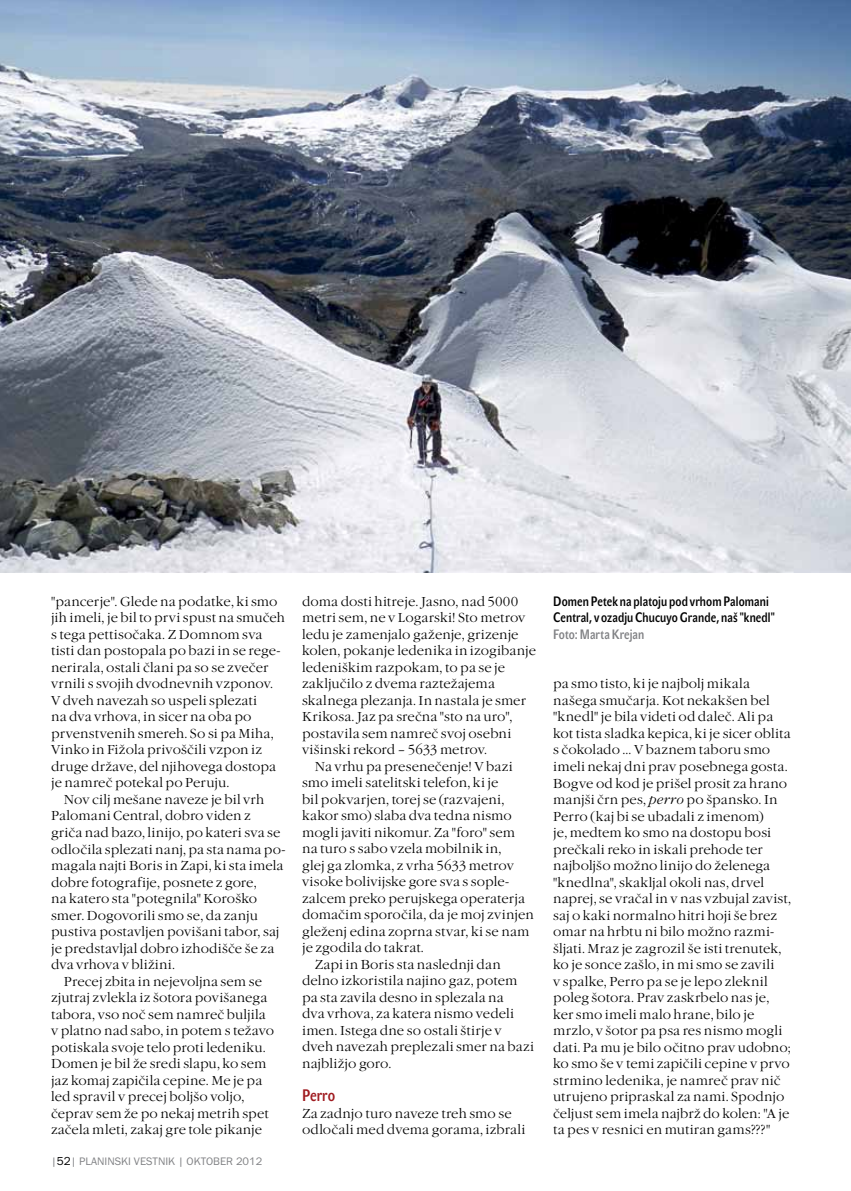
<style>
.page{position:relative;width:851px;height:1191px;background:#fff}
.page>*{position:absolute;margin:0;border:0;box-sizing:border-box;transform-origin:0 0}
.t1{font:16.5px "STF John Sans Cond Med CE";letter-spacing:.005em;color:#9f1a1f}
.t2{font:13.5px/16.5px "Garamond Itc TEE Ligh";letter-spacing:.005em;color:#000}
.t3{font:13.5px/16.5px "STF John Sans Cond Med CE";letter-spacing:.01em;color:#000}
.t4{font:13.5px "STF John Sans Cond Med CE";letter-spacing:.01em;color:#808184}
.t5{font:11.25px "Franklin Got Itc TEE";color:#808184}
.s1{font-size:12px;color:#000}
.s2{font-family:"Garamond Itc TEE Ligh Ital"}
</style>
<div class="page">
<img style="left:0;top:0;width:850px;height:573px">
<p class="t2" style="left:51px;top:593px;width:228px">"pancerje". Glede na podatke, ki smo</p>
<p class="t2" style="left:51px;top:610px;width:235px">jih imeli, je bil to prvi spust na smučeh</p>
<p class="t2" style="left:51px;top:626px;width:213px">s tega pettisočaka. Z Domnom sva</p>
<p class="t2" style="left:51px;top:643px;width:230px">tisti dan postopala po bazi in se rege-</p>
<p class="t2" style="left:51px;top:659px;width:219px">nerirala, ostali člani pa so se zvečer</p>
<p class="t2" style="left:51px;top:676px;width:223px">vrnili s svojih dvodnevnih vzponov.</p>
<p class="t2" style="left:51px;top:692px;width:207px">V dveh navezah so uspeli splezati</p>
<p class="t2" style="left:51px;top:709px;width:202px">na dva vrhova, in sicer na oba po</p>
<p class="t2" style="left:51px;top:725px;width:224px">prvenstvenih smereh. So si pa Miha,</p>
<p class="t2" style="left:51px;top:742px;width:212px">Vinko in Fižola privoščili vzpon iz</p>
<p class="t2" style="left:51px;top:758px;width:226px">druge države, del njihovega dostopa</p>
<p class="t2" style="left:51px;top:775px;width:180px">je namreč potekal po Peruju.</p>
<p class="t2" style="left:64px;top:791px;width:202px">Nov cilj mešane naveze je bil vrh</p>
<p class="t2" style="left:51px;top:808px;width:201px">Palomani Central, dobro viden z</p>
<p class="t2" style="left:51px;top:824px;width:231px">griča nad bazo, linijo, po kateri sva se</p>
<p class="t2" style="left:51px;top:841px;width:235px">odločila splezati nanj, pa sta nama po-</p>
<p class="t2" style="left:51px;top:857px;width:234px">magala najti Boris in Zapi, ki sta imela</p>
<p class="t2" style="left:51px;top:874px;width:207px">dobre fotografije, posnete z gore,</p>
<p class="t2" style="left:51px;top:890px;width:207px">na katero sta "potegnila" Koroško</p>
<p class="t2" style="left:51px;top:907px;width:208px">smer. Dogovorili smo se, da zanju</p>
<p class="t2" style="left:51px;top:923px;width:230px">pustiva postavljen povišani tabor, saj</p>
<p class="t2" style="left:51px;top:940px;width:225px">je predstavljal dobro izhodišče še za</p>
<p class="t2" style="left:51px;top:956px;width:125px">dva vrhova v bližini.</p>
<p class="t2" style="left:64px;top:973px;width:200px">Precej zbita in nejevoljna sem se</p>
<p class="t2" style="left:51px;top:989px;width:218px">zjutraj zvlekla iz šotora povišanega</p>
<p class="t2" style="left:51px;top:1006px;width:216px">tabora, vso noč sem namreč buljila</p>
<p class="t2" style="left:51px;top:1022px;width:224px">v platno nad sabo, in potem s težavo</p>
<p class="t2" style="left:51px;top:1039px;width:216px">potiskala svoje telo proti ledeniku.</p>
<p class="t2" style="left:51px;top:1055px;width:217px">Domen je bil že sredi slapu, ko sem</p>
<p class="t2" style="left:51px;top:1072px;width:213px">jaz komaj zapičila cepine. Me je pa</p>
<p class="t2" style="left:51px;top:1088px;width:195px">led spravil v precej boljšo voljo,</p>
<p class="t2" style="left:51px;top:1105px;width:219px">čeprav sem že po nekaj metrih spet</p>
<p class="t2" style="left:51px;top:1121px;width:212px">začela mleti, zakaj gre tole pikanje</p>
<p class="t5" style="left:51px;top:1154px;width:213px">|<span class="s1">52</span>| PLANINSKI VESTNIK | OKTOBER 2012</p>
<p class="t2" style="left:302px;top:593px;width:218px">doma dosti hitreje. Jasno, nad 5000</p>
<p class="t2" style="left:302px;top:610px;width:225px">metri sem, ne v Logarski! Sto metrov</p>
<p class="t2" style="left:302px;top:626px;width:218px">ledu je zamenjalo gaženje, grizenje</p>
<p class="t2" style="left:302px;top:643px;width:235px">kolen, pokanje ledenika in izogibanje</p>
<p class="t2" style="left:302px;top:659px;width:204px">ledeniškim razpokam, to pa se je</p>
<p class="t2" style="left:302px;top:676px;width:194px">zaključilo z dvema raztežajema</p>
<p class="t2" style="left:302px;top:692px;width:225px">skalnega plezanja. In nastala je smer</p>
<p class="t2" style="left:302px;top:709px;width:212px">Krikosa. Jaz pa srečna "sto na uro",</p>
<p class="t2" style="left:302px;top:725px;width:211px">postavila sem namreč svoj osebni</p>
<p class="t2" style="left:302px;top:742px;width:186px">višinski rekord – 5633 metrov.</p>
<p class="t2" style="left:315px;top:758px;width:199px">Na vrhu pa presenečenje! V bazi</p>
<p class="t2" style="left:302px;top:775px;width:198px">smo imeli satelitski telefon, ki je</p>
<p class="t2" style="left:302px;top:791px;width:204px">bil pokvarjen, torej se (razvajeni,</p>
<p class="t2" style="left:302px;top:808px;width:211px">kakor smo) slaba dva tedna nismo</p>
<p class="t2" style="left:302px;top:824px;width:214px">mogli javiti nikomur. Za "foro" sem</p>
<p class="t2" style="left:302px;top:841px;width:201px">na turo s sabo vzela mobilnik in,</p>
<p class="t2" style="left:302px;top:857px;width:213px">glej ga zlomka, z vrha 5633 metrov</p>
<p class="t2" style="left:302px;top:874px;width:208px">visoke bolivijske gore sva s sople-</p>
<p class="t2" style="left:302px;top:890px;width:224px">zalcem preko perujskega operaterja</p>
<p class="t2" style="left:302px;top:907px;width:233px">domačim sporočila, da je moj zvinjen</p>
<p class="t2" style="left:302px;top:923px;width:229px">gleženj edina zoprna stvar, ki se nam</p>
<p class="t2" style="left:302px;top:940px;width:123px">je zgodila do takrat.</p>
<p class="t2" style="left:315px;top:956px;width:187px">Zapi in Boris sta naslednji dan</p>
<p class="t2" style="left:302px;top:973px;width:217px">delno izkoristila najino gaz, potem</p>
<p class="t2" style="left:302px;top:989px;width:203px">pa sta zavila desno in splezala na</p>
<p class="t2" style="left:302px;top:1006px;width:213px">dva vrhova, za katera nismo vedeli</p>
<p class="t2" style="left:302px;top:1022px;width:201px">imen. Istega dne so ostali štirje v</p>
<p class="t2" style="left:302px;top:1039px;width:233px">dveh navezah preplezali smer na bazi</p>
<p class="t2" style="left:302px;top:1055px;width:91px">najbližjo goro.</p>
<p class="t1" style="left:302px;top:1086px;width:35px">Perro</p>
<p class="t2" style="left:302px;top:1105px;width:225px">Za zadnjo turo naveze treh smo se odločali med dvema gorama, izbrali</p>
<p class="t3" style="left:553px;top:593px;width:223px">Domen Petek na platoju pod vrhom Palomani<br>Central, v ozadju Chucuyo Grande, naš "knedl"</p>
<p class="t4" style="left:553px;top:626px;width:93px">Foto: Marta Krejan</p>
<p class="t2" style="left:553px;top:676px;width:239px">pa smo tisto, ki je najbolj mikala našega smučarja. Kot nekakšen bel "knedl" je bila videti od daleč. Ali pa kot tista sladka kepica, ki je sicer oblita s čokolado … V baznem taboru smo imeli nekaj dni prav posebnega gosta.<br>Bogve od kod je prišel prosit za hrano manjši črn pes, <span class="s2">perro</span> po špansko. In Perro (kaj bi se ubadali z imenom)<br>je, medtem ko smo na dostopu bosi prečkali reko in iskali prehode ter najboljšo možno linijo do želenega "knedlna", skakljal okoli nas, drvel naprej, se vračal in v nas vzbujal zavist, saj o kaki normalno hitri hoji še brez omar na hrbtu ni bilo možno razmi&shy;šljati. Mraz je zagrozil še isti trenutek, ko je sonce zašlo, in mi smo se zavili<br>v spalke, Perro pa se je lepo zleknil poleg šotora. Prav zaskrbelo nas je, ker smo imeli malo hrane, bilo je mrzlo, v šotor pa psa res nismo mogli dati. Pa mu je bilo očitno prav udobno; ko smo še v temi zapičili cepine v prvo strmino ledenika, je namreč prav nič utrujeno pripraskal za nami. Spodnjo čeljust sem imela najbrž do kolen: "A je ta pes v resnici en mutiran gams???"</p>
</div>
